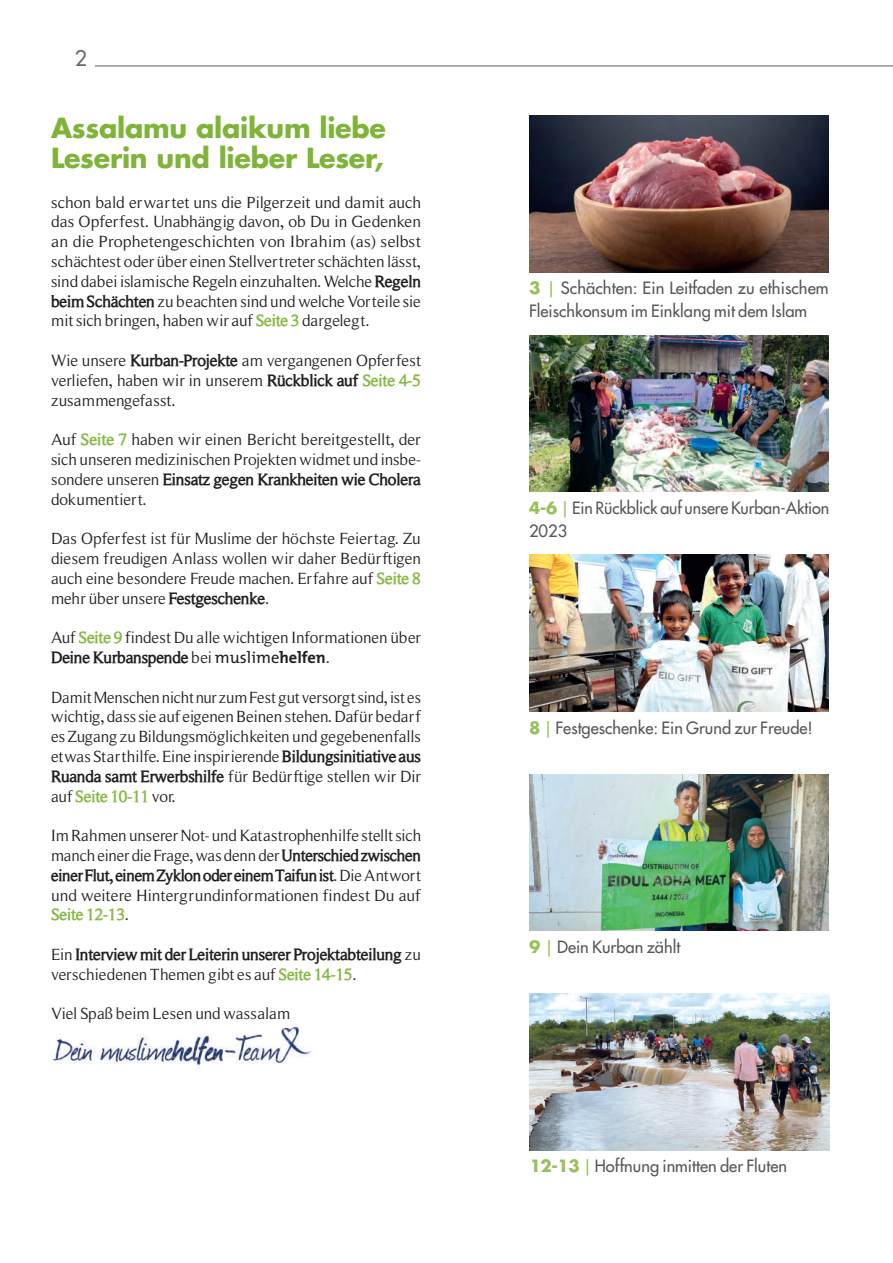
<style>
.page{position:relative;width:893px;height:1263px;background:#fff}
.page>*{position:absolute;margin:0;border:0;box-sizing:border-box;transform-origin:0 0}
.t1{font:700 27px/30px "Futura Std";letter-spacing:-.01em;color:#7fb438}
.t2{font:500 21px "Futura Std";color:#6c6d70}
.t3{font:16.5px/19.8px "Roman Serif";letter-spacing:-.01em;color:#231f20;text-align:justify}
.t4{font:500 16.5px/22.5px "Futura Std";color:#57585a}
.t5{font:700 16.5px "mh Roman Serif TR";letter-spacing:-.01em;color:#231f20}
.t6{font:700 16.5px "mh Roman Serif TR";letter-spacing:-.01em;color:#87b944}
.s1{font-family:"mh Roman Serif TR";font-weight:700}
.s2{font-family:"mh Roman Serif TR";font-weight:700;color:#87b944}
.s3{font-family:"Roman Serif";font-weight:400}
.s4{font-family:"T Mix";font-weight:400}
.s5{font-family:"T Mix"}
.s6{font-family:"Roman Serif";font-weight:400;color:#231f20}
.s7{font-weight:700;color:#97c15b}
.s8{color:#97c15b}
</style>
<div class="page">
<hr style="left:95px;top:65px;width:798px;height:1px;background:#6c6d70">
<img style="left:52px;top:1023px;width:260px;height:47px">
<img style="left:529px;top:115px;width:300px;height:157px">
<img style="left:529px;top:555px;width:299px;height:156px">
<img style="left:529px;top:335px;width:299px;height:157px">
<img style="left:529px;top:993px;width:300px;height:157px">
<img style="left:530px;top:774px;width:298px;height:157px">
<p class="t2" style="left:75px;top:45px;width:14px">2</p>
<h1 class="t1" style="left:51px;top:112px;width:336px">Assalamu alaikum liebe<br>Leserin und lieber Leser,</h1>
<p class="t3" style="left:51px;top:192px;width:372px">schon bald erwartet uns die Pilgerzeit und damit auch das Opferfest. Unabhängig davon, ob Du in Gedenken an die Prophetengeschichten von Ibrahim (as) selbst schächtest oder über einen Stellvertreter schächten lässt, sind dabei islamische Regeln einzuhalten. Welche <span class="s1">Regeln beim Schächten</span> zu beachten sind und welche Vorteile sie mit sich bringen, haben wir auf <span class="s2">Seite 3</span> dargelegt.</p>
<p class="t3" style="left:51px;top:350px;width:371px">Wie unsere <span class="s1">Kurban-Projekte</span> am vergangenen Opferfest verliefen, haben wir in unserem <span class="s1">Rückblick auf</span> <span class="s2">Seite 4-5 </span>zusammengefasst.</p>
<p class="t3" style="left:51px;top:430px;width:371px">Auf <span class="s2">Seite 7</span> haben wir einen Bericht bereitgestellt, der sich unseren medizinischen Projekten widmet und insbe-</p>
<p class="t5" style="left:51px;top:470px;width:371px"><span class="s3">sondere unseren</span> Einsatz gegen Krankheiten wie Cholera</p>
<p class="t3" style="left:51px;top:489px;width:97px">dokumentiert.</p>
<p class="t3" style="left:51px;top:529px;width:372px">Das Opferfest ist für Muslime der höchste Feiertag. Zu diesem freudigen Anlass wollen wir daher Bedürftigen auch eine besondere Freude machen. Erfahre auf <span class="s2">Seite 8 </span>mehr über unsere <span class="s1">Festgeschenke</span>.</p>
<p class="t3" style="left:51px;top:628px;width:371px">Auf <span class="s2">Seite 9</span> findest Du alle wichtigen Informationen über</p>
<p class="t5" style="left:51px;top:648px;width:280px">Deine Kurbanspende <span class="s3">bei</span> <span class="s4">muslime</span><span class="s5">helfen</span><span class="s3">.</span></p>
<p class="t3" style="left:51px;top:687px;width:372px">Damit Menschen nicht nur zum Fest gut versorgt sind, ist es wichtig, dass sie auf eigenen Beinen stehen. Dafür bedarf es Zugang zu Bildungsmöglichkeiten und gegebenenfalls etwas Starthilfe. Eine inspirierende <span class="s1">Bildungsinitiative aus Ruanda samt Erwerbshilfe</span> für Bedürftige stellen wir Dir</p>
<p class="t6" style="left:51px;top:786px;width:126px"><span class="s6">auf</span> Seite 10-11 <span class="s6">vor.</span></p>
<p class="t3" style="left:51px;top:826px;width:372px">Im Rahmen unserer Not- und Katastrophenhilfe stellt sich manch einer die Frage, was denn der <span class="s1">Unterschied zwischen</span></p>
<p class="t5" style="left:51px;top:866px;width:371px">einer Flut, einem Zyklon oder einem Taifun ist<span class="s3">. Die Antwort</span></p>
<p class="t3" style="left:51px;top:885px;width:371px">und weitere Hintergrundinformationen findest Du auf</p>
<p class="t6" style="left:51px;top:905px;width:80px">Seite 12-13<span class="s6">.</span></p>
<p class="t5" style="left:51px;top:945px;width:371px"><span class="s3">Ein</span> Interview mit der Leiterin unserer Projektabteilung <span class="s3">zu</span></p>
<p class="t3" style="left:51px;top:964px;width:307px">verschiedenen Themen gibt es auf <span class="s2">Seite 14-15</span>.</p>
<p class="t3" style="left:51px;top:1004px;width:241px">Viel Spaß beim Lesen und wassalam</p>
<p class="t4" style="left:529px;top:277px;width:301px"><span class="s7">3</span> <span class="s8">|</span> Schächten: Ein Leitfaden zu ethischem<br>Fleischkonsum im Einklang mit dem Islam</p>
<p class="t4" style="left:529px;top:497px;width:302px"><span class="s7">4-6</span> <span class="s8">|</span> Ein Rückblick auf unsere Kurban-Aktion<br>2023</p>
<p class="t4" style="left:529px;top:716px;width:285px"><span class="s7">8</span> <span class="s8">|</span> Festgeschenke: Ein Grund zur Freude!</p>
<p class="t4" style="left:529px;top:936px;width:153px"><span class="s7">9</span> <span class="s8">|</span> Dein Kurban zählt</p>
<p class="t4" style="left:530px;top:1155px;width:259px"><span class="s7">12-13</span> <span class="s8">|</span> Hoffnung inmitten der Fluten</p>
</div>
